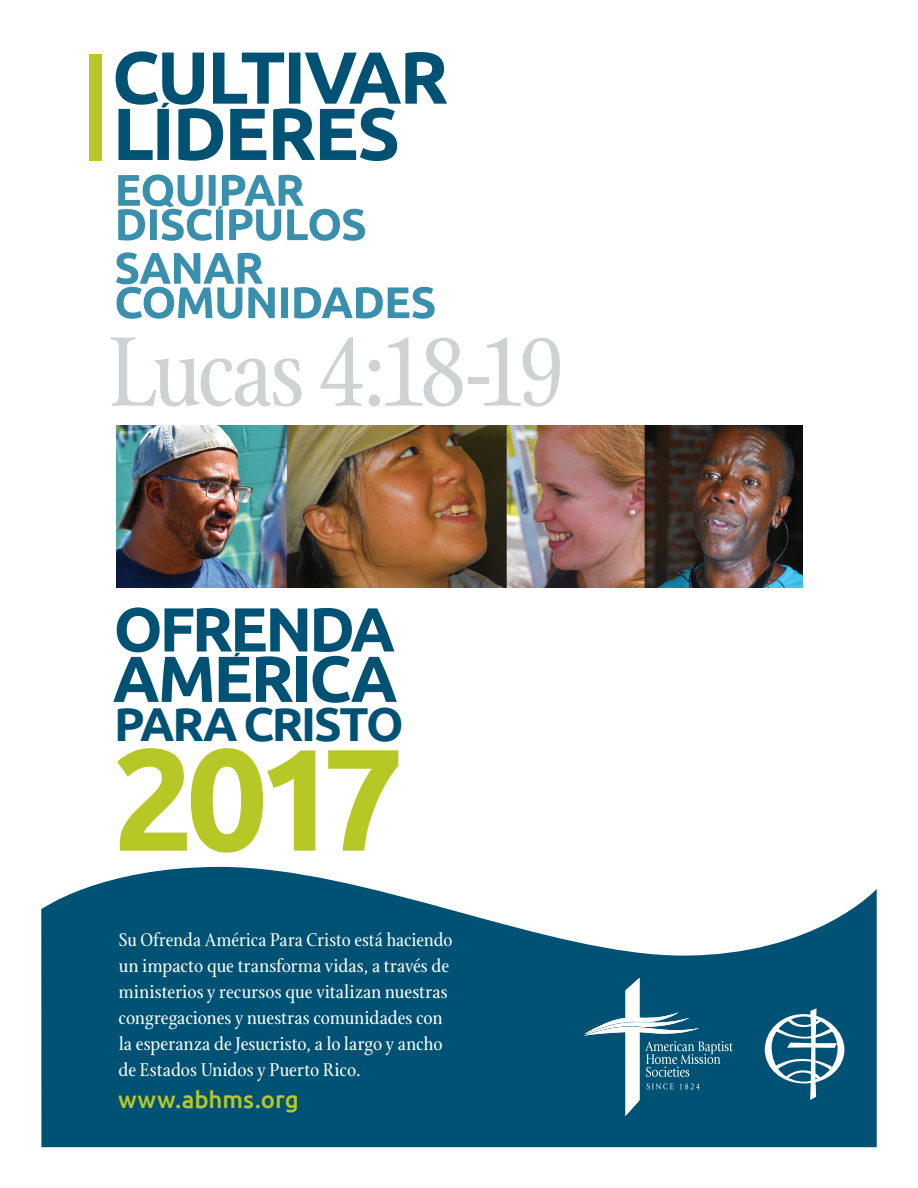
<style>
.page{position:relative;width:918px;height:1188px;background:#fff}
.page>*{position:absolute;margin:0;border:0;box-sizing:border-box;transform-origin:0 0}
.t1{font:700 144.6px "Ubuntu";color:#b6c726}
.t2{font:106.5px "Stone Print";letter-spacing:-.045em;color:#cdd2d2;scale:.95 1}
.t3{font:700 64.95px "Ubuntu";letter-spacing:-.035em;color:#005274}
.t4{font:700 62.1px "Ubuntu";letter-spacing:-.05em;color:#005274}
.t5{font:700 47.55px "Ubuntu";letter-spacing:-.05em;color:#005274}
.t6{font:500 24px "Ubuntu";color:#b6c726}
.t7{font:19.95px/26.1px "Stone Print";letter-spacing:.005em;color:#fff}
</style>
<div class="page">
<svg style="left:41px;top:867px;width:836px;height:280px;fill:#005274"></svg>
<svg style="left:116px;top:252px;width:319px;height:67px"></svg>
<svg style="left:116px;top:51px;width:331px;height:110px"></svg>
<svg style="left:118px;top:174px;width:247px;height:67px"></svg>
<div style="left:89px;top:55px;width:13px;height:106px;background:#b6c726"></div>
<img style="left:116px;top:425px;width:686px;height:163px">
<div style="left:765px;top:1014px;width:79px;height:69px;background:#fff;border-radius:50%"></div>
<svg style="left:772px;top:1008px;width:66px;height:92px"></svg>
<svg style="left:583px;top:978px;width:150px;height:138px"></svg>
<svg style="left:234px;top:653px;width:6px;height:3px"></svg>
<h2 class="t2" style="left:109px;top:311px;width:481px">Lucas 4:18-19</h2>
<h3 class="t4" style="left:114px;top:592px;width:283px">OFRENDA</h3>
<h3 class="t3" style="left:113px;top:639px;width:286px">AMERICA</h3>
<h3 class="t5" style="left:114px;top:695px;width:291px">PARA CRISTO</h3>
<h1 class="t1" style="left:112px;top:712px;width:293px">2017</h1>
<p class="t7" style="left:119px;top:926px;width:335px">Su Ofrenda América Para Cristo está haciendo un impacto que transforma vidas, a través de ministerios y recursos que vitalizan nuestras congregaciones y nuestras comunidades con la esperanza de Jesucristo, a lo largo y ancho de Estados Unidos y Puerto Rico.</p>
<p class="t6" style="left:118px;top:1085px;width:182px">www.abhms.org</p>
</div>
